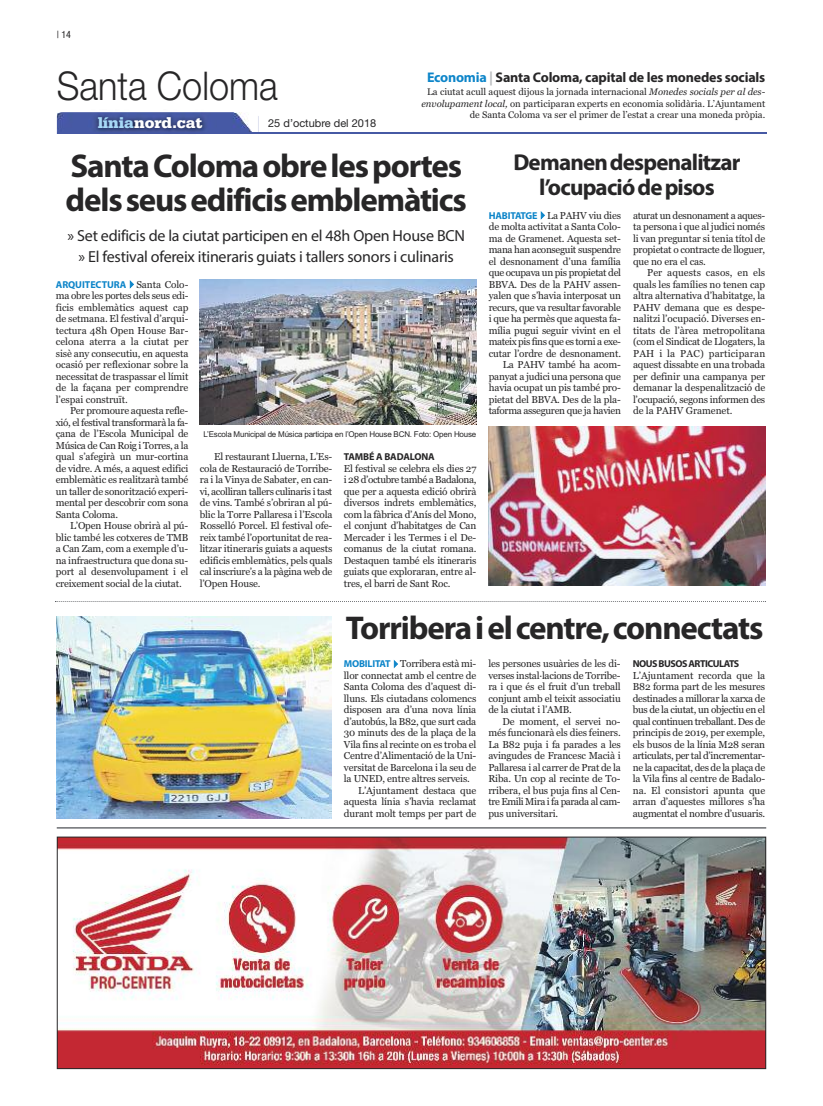
<style>
.page{position:relative;width:823px;height:1106px;background:#fff}
.page>*{position:absolute;margin:0;border:0;box-sizing:border-box;transform-origin:0 0}
.t1{font:300 39.6px "Helvetica Neue";color:#272627;scale:.91 1}
.t2{font:700 33px/34px "Myriad Pro";letter-spacing:-.035em;color:#272627}
.t3{font:700 23px/25px "Myriad Pro";letter-spacing:-.035em;color:#272627;text-align:center}
.t4{font:16px/21px "Myriad Pro";letter-spacing:-.015em;color:#272627;text-align:center}
.t5{font:900 16px "Serifa";color:#fff}
.t6{font:700 14px "Myriad Pro";letter-spacing:-.015em;color:#272627}
.t7{font:11px "Helvetica Neue";color:#272627}
.t8{font:10px/11.5px "Georgia";letter-spacing:-.015em;color:#272627;text-align:justify}
.t9{font:700 10px "Myriad Pro";letter-spacing:-.005em;color:#0d85c9}
.t10{font:700 10px "Myriad Pro";letter-spacing:-.05em;color:#272627}
.t11{font:700 10px "Myriad Pro";letter-spacing:-.015em;color:#272627}
.t12{font:condensed 10px "Helvetica Neue";color:#272627}
.t13{font:9.5px/11.4px "Georgia";color:#272627;text-align:right}
.t14{font:8px "Arial";letter-spacing:-.025em;color:#272627}
.s1{color:#a7d8f7}
.s2{color:#0d85c9}
.s3{color:#b8bbbe}
.s4{font-style:italic}
.s5{font-family:"Georgia";font-weight:400;color:#272627}
.s6{font-family:"Myriad Pro";font-weight:700;color:#0d85c9}
</style>
<div class="page">
<hr style="left:57px;top:132px;width:708px;height:2px;background:#4659a4">
<img style="left:57px;top:112px;width:194px;height:20px">
<hr style="left:57px;top:827px;width:708px;height:1px;background:#23262b">
<img style="left:59px;top:838px;width:704px;height:229px">
<div style="left:57px;top:836px;width:708px;height:233px;border:1px solid #272627"></div>
<img style="left:199px;top:279px;width:277px;height:146px">
<svg style="left:55px;top:601px;width:710px;height:1px"></svg>
<img style="left:57px;top:616px;width:275px;height:203px">
<img style="left:488px;top:426px;width:276px;height:159px">
<p class="t12" style="left:57px;top:31px;width:16px">| 14</p>
<h1 class="t1" style="left:57px;top:62px;width:244px">Santa Coloma</h1>
<h3 class="t5" style="left:98px;top:117px;width:106px"><span class="s1">línia</span>nord.cat</h3>
<p class="t7" style="left:268px;top:117px;width:110px">25 d’octubre del 2018</p>
<h3 class="t6" style="left:427px;top:72px;width:339px"><span class="s2">Economia</span> <span class="s3">|</span> Santa Coloma, capital de les monedes socials</h3>
<p class="t13" style="left:421px;top:86px;width:345px">La ciutat acull aquest dijous la jornada internacional <span class="s4">Monedes socials per al des&shy;envolupament local,</span> on participaran experts en economia solidària. L’Ajuntament de Santa Coloma va ser el primer de l’estat a crear una moneda pròpia.</p>
<h2 class="t2" style="left:66px;top:151px;width:402px">SantaColomaobrelesportes delsseusedificisemblemàtics</h2>
<h3 class="t4" style="left:67px;top:226px;width:399px">» Set edificis de la ciutat participen en el 48h Open House BCN » El festival ofereix itineraris guiats i tallers sonors i culinaris</h3>
<p class="t9" style="left:56px;top:280px;width:134px">ARQUITECTURA✔<span class="s5">Santa Colo-</span></p>
<p class="t8" style="left:56px;top:290px;width:134px">ma obre les portes dels seus edi&shy;ficis emblemàtics aquest cap de setmana. El festival d’arqui&shy;tectura 48h Open House Bar&shy;celona aterra a la ciutat per sisè any consecutiu, en aquesta ocasió per reflexionar sobre la necessitat de traspassar el límit de la façana per comprendre l’espai construït.</p>
<p class="t8" style="left:56px;top:405px;width:134px;text-indent:14px">Per promoure aquesta refle&shy;xió, el festival transformarà la fa&shy;çana de l’Escola Municipal de Música de Can Roig i Torres, a la qual s’afegirà un mur-cortina de vidre. A més, a aquest edifici emblemàtic es realitzarà també un taller de sonorització experi&shy;mental per descobrir com sona Santa Coloma.</p>
<p class="t8" style="left:56px;top:520px;width:134px;text-indent:14px">L’Open House obrirà al pú&shy;blic també les cotxeres de TMB a Can Zam, com a exemple d’u&shy;na infraestructura que dona su&shy;port al desenvolupament i el creixement social de la ciutat.</p>
<p class="t14" style="left:203px;top:430px;width:274px">L’Escola Municipal de Música participa en l’Open House BCN. Foto: Open House</p>
<p class="t8" style="left:200px;top:451px;width:134px;text-indent:14px">El restaurant Lluerna, L’Es&shy;cola de Restauració de Torribe&shy;ra i la Vinya de Sabater, en can&shy;vi, acolliran tallers culinaris i tast de vins. També s’obriran al pú&shy;blic la Torre Pallaresa i l’Escola Rosselló Porcel. El festival ofe&shy;reix també l’oportunitat de rea&shy;litzar itineraris guiats a aquests edificis emblemàtics, pels quals cal inscriure’s a la pàgina web de l’Open House.</p>
<p class="t11" style="left:343px;top:453px;width:92px">TAMBÉ A BADALONA</p>
<p class="t8" style="left:343px;top:462px;width:134px">El festival se celebra els dies 27 i 28 d’octubre també a Badalona, que per a aquesta edició obrirà diversos indrets emblemàtics, com la fàbrica d’Anís del Mono, el conjunt d’habitatges de Can Mercader i les Termes i el De&shy;comanus de la ciutat romana.<br>Destaquen també els itineraris guiats que exploraran, entre al&shy;tres, el barri de Sant Roc.</p>
<h3 class="t3" style="left:513px;top:151px;width:228px">Demanendespenalitzar l’ocupaciódepisos</h3>
<p class="t8" style="left:488px;top:209px;width:134px;text-align:right"><span class="s6">HABITATGE</span><span class="s2">✔</span>La PAHV viu dies de molta activitat a Santa Colo&shy;ma de Gramenet. Aquesta set&shy;mana han aconseguit suspendre el desnonament d’una família que ocupava un pis propietat del<br>BBVA. Des de la PAHV assen&shy;yalen que s’havia interposat un recurs, que va resultar favorable i que ha permès que aquesta fa&shy;mília pugui seguir vivint en el mateix pis fins que es torni a exe&shy;cutar l’ordre de desnonament.<br>La PAHV també ha acom&shy;panyat a judici una persona que havia ocupat un pis també pro&shy;pietat del BBVA. Des de la pla&shy;taforma asseguren que ja havien</p>
<p class="t8" style="left:632px;top:209px;width:134px">aturat un desnonament a aques&shy;ta persona i que al judici només li van preguntar si tenia títol de propietat o contracte de lloguer, que no era el cas.</p>
<p class="t8" style="left:632px;top:267px;width:134px;text-indent:14px">Per aquests casos, en els quals les famílies no tenen cap altra alternativa d’habitatge, la PAHV demana que es despe&shy;nalitzi l’ocupació. Diverses en&shy;titats de l’àrea metropolitana (com el Sindicat de Llogaters, la PAH i la PAC) participaran aquest dissabte en una trobada per definir una campanya per demanar la despenalització de l’ocupació, segons informen des de la PAHV Gramenet.</p>
<h2 class="t2" style="left:346px;top:613px;width:419px">Torriberaielcentre,connectats</h2>
<p class="t8" style="left:344px;top:658px;width:134px"><span class="s6">MOBILITAT</span><span class="s2">✔</span>Torribera està mi-</p>
<p class="t8" style="left:344px;top:669px;width:134px">llor connectat amb el centre de</p>
<p class="t8" style="left:344px;top:681px;width:134px">Santa Coloma des d’aquest di-</p>
<p class="t8" style="left:344px;top:692px;width:134px">lluns. Els ciutadans colomencs</p>
<p class="t8" style="left:344px;top:704px;width:134px">disposen ara d’una nova línia</p>
<p class="t8" style="left:344px;top:715px;width:134px">d’autobús, la B82, que surt cada</p>
<p class="t8" style="left:344px;top:727px;width:134px">30 minuts des de la plaça de la</p>
<p class="t8" style="left:344px;top:738px;width:134px">Vila fins al recinte on es troba el</p>
<p class="t8" style="left:344px;top:750px;width:134px">Centre d’Alimentació de la Uni-</p>
<p class="t8" style="left:344px;top:761px;width:134px">versitat de Barcelona i la seu de</p>
<p class="t8" style="left:344px;top:773px;width:127px">la UNED, entre altres serveis.</p>
<p class="t8" style="left:358px;top:784px;width:120px">L’Ajuntament destaca que</p>
<p class="t8" style="left:344px;top:796px;width:134px">aquesta línia s’havia reclamat</p>
<p class="t8" style="left:344px;top:807px;width:134px">durant molt temps per part de</p>
<p class="t8" style="left:488px;top:658px;width:134px">les persones usuàries de les di&shy;verses instal·lacions de Torribe&shy;ra i que és el fruit d’un treball conjunt amb el teixit associatiu de la ciutat i l’AMB.</p>
<p class="t8" style="left:488px;top:715px;width:134px;text-indent:14px">De moment, el servei no&shy;més funcionarà els dies feiners.<br>La B82 puja i fa parades a les avingudes de Francesc Macià i Pallaresa i al carrer de Prat de la Riba. Un cop al recinte de To&shy;rribera, el bus puja fins al Cen&shy;tre Emili Mira i fa parada al cam&shy;pus universitari.</p>
<p class="t10" style="left:632px;top:660px;width:108px">NOUSBUSOSARTICULATS</p>
<p class="t8" style="left:632px;top:669px;width:134px">L’Ajuntament recorda que la B82 forma part de les mesures destinades a millorar la xarxa de bus de la ciutat, un objectiu en el qual continuen treballant. Des de principis de 2019, per exemple, els busos de la línia M28 seran articulats, per tal d’incrementar&shy;ne la capacitat, des de la plaça de la Vila fins al centre de Badalo&shy;na. El consistori apunta que arran d’aquestes millores s’ha augmentat el nombre d’usuaris.</p>
</div>
